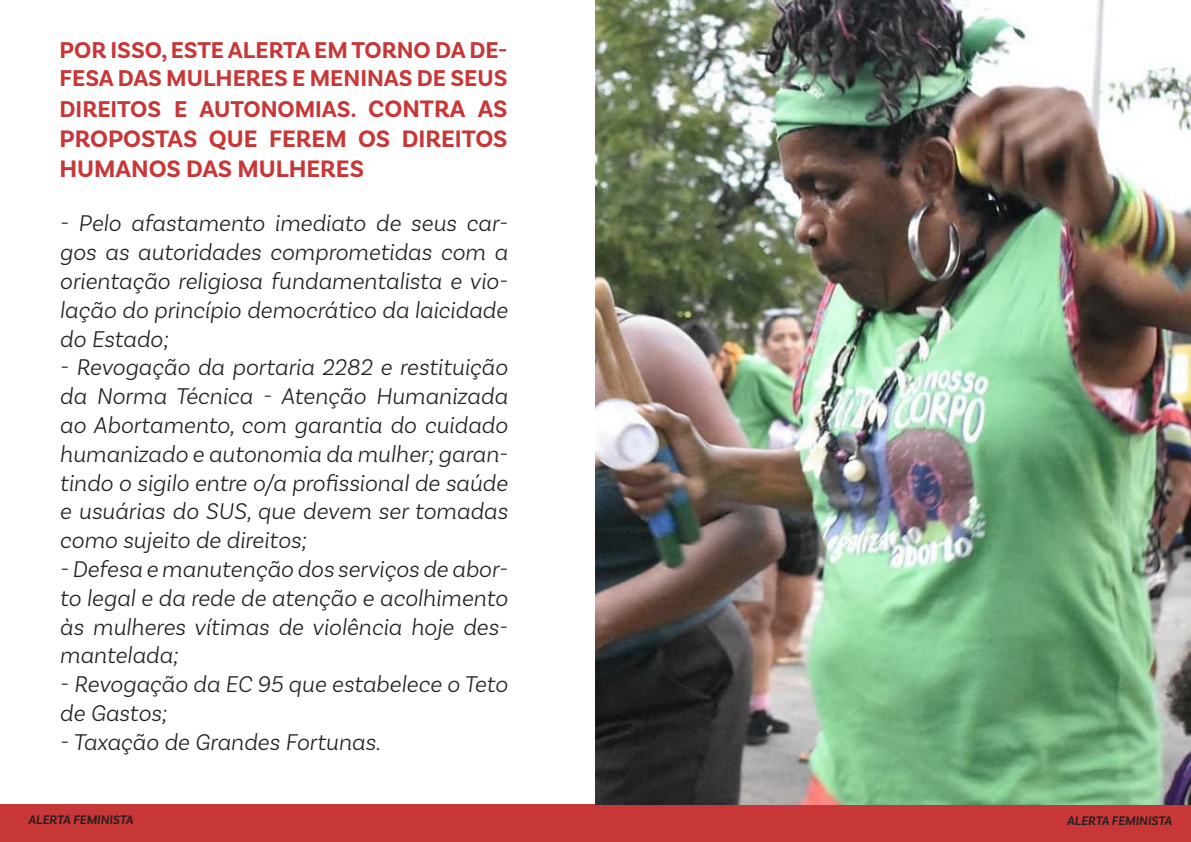
<style>
.page{position:relative;width:1191px;height:842px;background:#fff}
.page>*{position:absolute;margin:0;border:0;box-sizing:border-box;transform-origin:0 0}
.t1{font:700 25px/30px "Basic Sans";color:#c83737}
.t2{font:italic 300 24px/28.8px "Basic Sans";color:#231f20;text-align:justify}
.t3{font:700 24px/29.4px "Basic Sans";color:#c83737;text-align:justify}
.t4{font:italic 600 13px "Basic Sans";color:#231f20}
.s1{font-size:25px}
</style>
<div class="page">
<div style="left:0;top:805px;width:1191px;height:37px;background:#c83737"></div>
<img style="left:595px;top:0;width:596px;height:805px">
<p class="t3" style="left:60px;top:35px;width:449px">POR ISSO, ESTE ALERTA EM TORNO DA DE-FESA DAS MULHERES E MENINAS DE SEUS DIREITOS E AUTONOMIAS. <span class="s1">CONTRA AS</span></p>
<p class="t1" style="left:60px;top:123px;width:449px">PROPOSTAS QUE FEREM OS DIREITOS<br>HUMANOS DAS MULHERES</p>
<p class="t2" style="left:60px;top:209px;width:449px">- Pelo afastamento imediato de seus car&shy;gos as autoridades comprometidas com a orientação religiosa fundamentalista e vio&shy;lação do princípio democrático da laicidade do Estado;</p>
<p class="t2" style="left:60px;top:353px;width:449px">- Revogação da portaria 2282 e restituição da Norma Técnica - Atenção Humanizada ao Abortamento, com garantia do cuidado humanizado e autonomia da mulher; garan&shy;tindo o sigilo entre o/a profissional de saúde e usuárias do SUS, que devem ser tomadas como sujeito de direitos;</p>
<p class="t2" style="left:60px;top:554px;width:449px">- Defesa e manutenção dos serviços de abor&shy;to legal e da rede de atenção e acolhimento às mulheres vítimas de violência hoje des&shy;mantelada;</p>
<p class="t2" style="left:60px;top:669px;width:449px">- Revogação da EC 95 que estabelece o Teto de Gastos;</p>
<p class="t2" style="left:60px;top:727px;width:322px">- Taxação de Grandes Fortunas.</p>
<p class="t4" style="left:28px;top:812px;width:107px">ALERTA FEMINISTA</p>
<p class="t4" style="left:1066px;top:813px;width:107px">ALERTA FEMINISTA</p>
</div>
